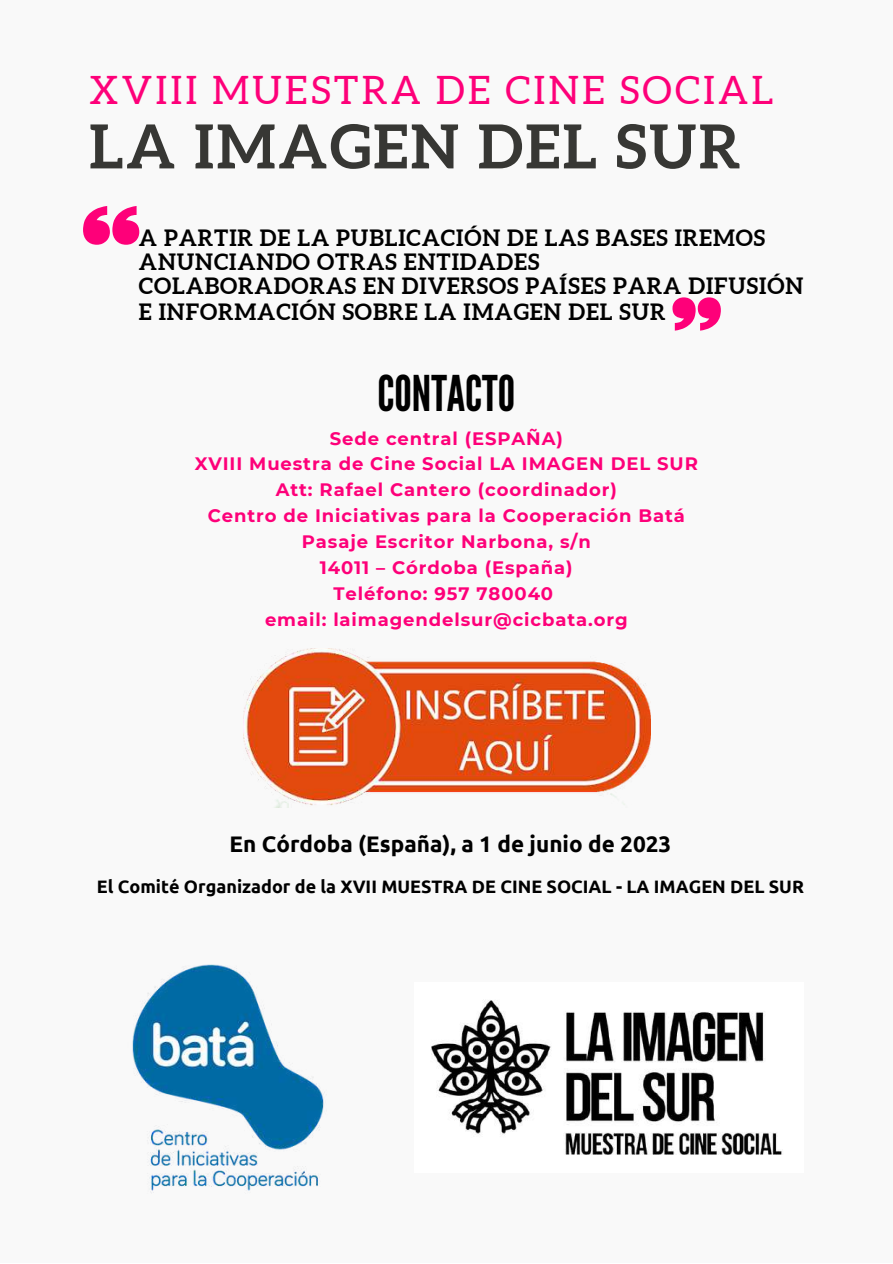
<style>
.page{position:relative;width:893px;height:1264px;background:#fff}
.page>*{position:absolute;margin:0;border:0;box-sizing:border-box;transform-origin:0 0}
.t1{font:700 60.75px "Aleo";letter-spacing:.04em;color:#373734}
.t2{font:49.2px "League Gothic";color:#000}
.t3{font:39.15px "Aleo";letter-spacing:.08em;color:#fe0079}
.t4{font:700 22.5px/24.8px "Aleo";letter-spacing:.04em;color:#000}
.t5{font:700 22.5px "Ubuntu";color:#000}
.t6{font:700 18px/25.8px "Montserrat";letter-spacing:.05em;color:#fe0079;text-align:center}
.t7{font:700 18px "Ubuntu";color:#000}
</style>
<div class="page">
<div style="left:0;top:0;width:892px;height:1262px;background:#f9f9f9"></div>
<svg style="left:83px;top:206px;width:56px;height:39px"></svg>
<svg style="left:672px;top:297px;width:48px;height:34px"></svg>
<img style="left:132px;top:964px;width:193px;height:227px">
<img style="left:243px;top:648px;width:407px;height:159px">
<img style="left:431px;top:1000px;width:351px;height:155px">
<h3 class="t3" style="left:89px;top:68px;width:686px">XVIII MUESTRA DE CINE SOCIAL</h3>
<h1 class="t1" style="left:89px;top:111px;width:652px">LA IMAGEN DEL SUR</h1>
<p class="t4" style="left:139px;top:225px;width:666px">A PARTIR DE LA PUBLICACIÓN DE LAS BASES IREMOS ANUNCIANDO OTRAS ENTIDADES<br>COLABORADORAS EN DIVERSOS PAÍSES PARA DIFUSIÓN E INFORMACIÓN SOBRE LA IMAGEN DEL SUR</p>
<h2 class="t2" style="left:377px;top:365px;width:139px">CONTACTO</h2>
<p class="t6" style="left:195px;top:425px;width:504px">Sede central (ESPAÑA)<br>XVIII Muestra de Cine Social LA IMAGEN DEL SUR<br>Att: Rafael Cantero (coordinador)<br>Centro de Iniciativas para la Cooperación Batá<br>Pasaje Escritor Narbona, s/n<br>14011 – Córdoba (España)<br>Teléfono: 957 780040<br>email: laimagendelsur@cicbata.org</p>
<p class="t5" style="left:229px;top:830px;width:443px">En Córdoba (España), a 1 de junio de 2023</p>
<p class="t7" style="left:97px;top:876px;width:708px">El Comité Organizador de la XVII MUESTRA DE CINE SOCIAL - LA IMAGEN DEL SUR</p>
</div>
